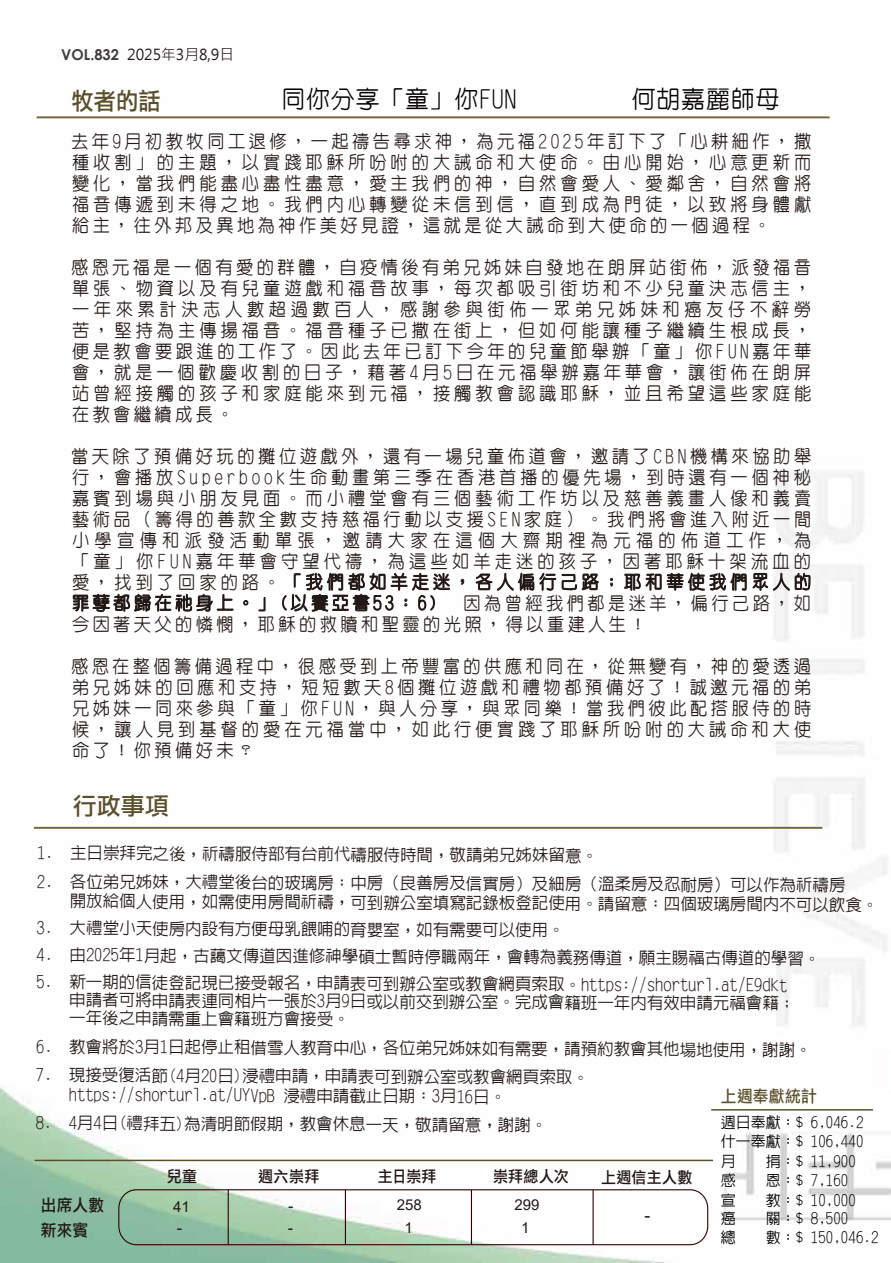
<style>
.page{position:relative;width:891px;height:1263px;background:#fff}
.page>*{position:absolute;margin:0;border:0;box-sizing:border-box;transform-origin:0 0}
.t1{font:500 24px "Yen Round";letter-spacing:.03em;color:#040000}
.t2{font:24px "DF Li Hei Md HK BF";letter-spacing:.005em;color:#5a4f2b;scale:.93 1}
.t3{font:24px "DF Li Hei Md HK BF";letter-spacing:.005em;color:#5a4f2b}
.t4{font:500 18px/21px "Yen Round";letter-spacing:.235em;color:#221815;text-align:justify;scale:.96 1}
.t5{font:500 18px/21px "Yen Round";letter-spacing:.2em;color:#221815;scale:.96 1}
.t6{font:500 16.5px/17.2px "Lin Gothic";letter-spacing:-.005em;color:#221815}
.t7{font:16.5px/24.8px "DF Li Hei Md HK BF";letter-spacing:.005em;color:#221815;scale:.95 1}
.t8{font:16.5px "DF Li Hei Md HK BF";letter-spacing:.025em;color:#5a4f2b;scale:.95 1}
.t9{font:16.5px "Arial";color:#221815;scale:1.06 1}
.t10{font:15.75px "DF Li Hei Md HK BF";letter-spacing:.02em;color:#221815;scale:.95 1}
.t11{font:500 15px/19.5px "Lin Gothic";color:#040000}
.t12{font:15px "Microsoft Jheng Hei";color:#221815}
.t13{font:15px "Arial";color:#221815}
.t14{font:15px "Arial";color:#221815;scale:1.06 1}
.t15{font:15px "Arial";color:#221815;scale:1.12 1}
.s1{font-family:"Century Gothic";font-weight:700;color:#403c3b}
</style>
<div class="page">
<img style="left:0;top:116px;width:891px;height:1147px">
<div style="left:34px;top:827px;width:788px;height:2px;border:1px solid #71663c"></div>
<div style="left:37px;top:117px;width:792px;height:1px;border:1px solid #71663c"></div>
<svg style="left:461px;top:579px;width:3px;height:7px"></svg>
<svg style="left:476px;top:563px;width:80px;height:28px"></svg>
<svg style="left:562px;top:574px;width:36px;height:17px"></svg>
<svg style="left:610px;top:578px;width:3px;height:9px"></svg>
<svg style="left:624px;top:573px;width:37px;height:18px"></svg>
<svg style="left:667px;top:563px;width:79px;height:28px"></svg>
<svg style="left:753px;top:530px;width:57px;height:71px"></svg>
<svg style="left:73px;top:583px;width:160px;height:29px"></svg>
<svg style="left:243px;top:600px;width:5px;height:5px"></svg>
<svg style="left:259px;top:597px;width:6px;height:14px"></svg>
<svg style="left:282px;top:563px;width:168px;height:51px"></svg>
<hr style="left:711px;top:1109px;width:162px;height:1px;background:#5a4f2b">
<hr style="left:35px;top:1160px;width:678px;height:1px;background:#5a4f2b">
<hr style="left:228px;top:1190px;width:1px;height:55px;background:#310304">
<hr style="left:345px;top:1190px;width:1px;height:55px;background:#310304">
<hr style="left:471px;top:1190px;width:1px;height:55px;background:#310304">
<hr style="left:592px;top:1190px;width:2px;height:55px;background:#310304">
<div style="left:118px;top:1189px;width:590px;height:56px;border:1px solid #310304;border-radius:18px"></div>
<p class="t12" style="left:61px;top:45px;width:174px"><span class="s1">VOL.832</span> 2025年3月8,9日</p>
<p class="t2" style="left:71px;top:88px;width:98px">牧者的話</p>
<p class="t1" style="left:281px;top:86px;width:237px">同你分享「童」你FUN</p>
<p class="t1" style="left:632px;top:86px;width:149px">何胡嘉麗師母</p>
<p class="t4" style="left:71px;top:130px;width:772px">去年9月初教牧同工退修，一起禱告尋求神，為元福2025年訂下了「心耕細作，撒種收割」的主題，以實踐耶穌所吩咐的大誡命和大使命。由心開始，心意更新而變化，當我們能盡心盡性盡意，愛主我們的神，自然會愛人、愛鄰舍，自然會將福音傳遞到未得之地。我們內心轉變從未信到信，直到成為門徒，以致將身體獻給主，往外邦及異地為神作美好見證，這就是從大誡命到大使命的一個過程。</p>
<p class="t4" style="left:71px;top:256px;width:772px">感恩元福是一個有愛的群體，自疫情後有弟兄姊妹自發地在朗屏站街佈，派發福音單張、物資以及有兒童遊戲和福音故事，每次都吸引街坊和不少兒童決志信主，一年來累計決志人數超過數百人，感謝參與街佈一眾弟兄姊妹和癌友仔不辭勞苦，堅持為主傳揚福音。福音種子已撒在街上，但如何能讓種子繼續生根成長，便是教會要跟進的工作了。因此去年已訂下今年的兒童節舉辦「童」你FUN嘉年華會，就是一個歡慶收割的日子，藉著4月5日在元福舉辦嘉年華會，讓街佈在朗屏站曾經接觸的孩子和家庭能來到元福，接觸教會認識耶穌，並且希望這些家庭能在教會繼續成長。</p>
<p class="t4" style="left:71px;top:445px;width:772px">當天除了預備好玩的攤位遊戲外，還有一場兒童佈道會，邀請了CBN機構來協助舉行，會播放Superbook生命動畫第三季在香港首播的優先場，到時還有一個神秘嘉賓到場與小朋友見面。而小禮堂會有三個藝術工作坊以及慈善義畫人像和義賣藝術品（籌得的善款全數支持慈福行動以支援SEN家庭）。我們將會進入附近一間小學宣傳和派發活動單張，邀請大家在這個大齋期裡為元福的佈道工作，為「童」你FUN嘉年華會守望代禱，為這些如羊走迷的孩子，因著耶穌十架流血的愛，找到了回家的路。「我們都如羊走迷，各人偏行己路；耶和華使我們眾人的罪孽都歸在祂身上。」(以賽亞書53：6)</p>
<p class="t5" style="left:72px;top:592px;width:771px;text-indent:391px">因為曾經我們都是迷羊，偏行己路，如今因著天父的憐憫，耶穌的救贖和聖靈的光照，得以重建人生！</p>
<p class="t4" style="left:71px;top:655px;width:772px">感恩在整個籌備過程中，很感受到上帝豐富的供應和同在，從無變有，神的愛透過弟兄姊妹的回應和支持，短短數天8個攤位遊戲和禮物都預備好了！誠邀元福的弟兄姊妹一同來參與「童」你FUN，與人分享，與眾同樂！當我們彼此配搭服侍的時候，讓人見到基督的愛在元福當中，如此行便實踐了耶穌所吩咐的大誡命和大使命了！你預備好未？</p>
<p class="t3" style="left:73px;top:794px;width:98px">行政事項</p>
<p class="t6" style="left:37px;top:845px;width:563px">1. 主日崇拜完之後，祈禱服侍部有台前代禱服侍時間，敬請弟兄姊妹留意。</p>
<p class="t6" style="left:70px;top:873px;width:810px;line-height:19.6px;text-indent:-33px">2. 各位弟兄姊妹，大禮堂後台的玻璃房：中房（良善房及信實房）及細房（溫柔房及忍耐房）可以作為祈禱房<br>開放給個人使用，如需使用房間祈禱，可到辦公室填寫記錄板登記使用。請留意：四個玻璃房間內不可以飲食。</p>
<p class="t6" style="left:37px;top:920px;width:530px">3. 大禮堂小天使房內設有方便母乳餵哺的育嬰室，如有需要可以使用。</p>
<p class="t6" style="left:37px;top:948px;width:785px">4. 由2025年1月起，古藹文傳道因進修神學碩士暫時停職兩年，會轉為義務傳道，願主賜福古傳道的學習。</p>
<p class="t6" style="left:69px;top:975px;width:728px;text-indent:-33px">5. 新一期的信徒登記現已接受報名，申請表可到辦公室或教會網頁索取。https://shorturl.at/E9dkt申請者可將申請表連同相片一張於3月9日或以前交到辦公室。完成會籍班一年內有效申請元福會籍；一年後之申請需重上會籍班方會接受。</p>
<p class="t6" style="left:36px;top:1039px;width:777px">6. 教會將於3月1日起停止租借雪人教育中心，各位弟兄姊妹如有需要，請預約教會其他場地使用，謝謝。</p>
<p class="t6" style="left:69px;top:1066px;width:521px;line-height:19.2px;text-indent:-33px">7. 現接受復活節(4月20日)浸禮申請，申請表可到辦公室或教會網頁索取。https://shorturl.at/UYVpB 浸禮申請截止日期：3月16日。</p>
<p class="t6" style="left:36px;top:1115px;width:513px">8. 4月4日(禮拜五)為清明節假期，教會休息一天，敬請留意，謝謝。</p>
<p class="t8" style="left:721px;top:1088px;width:102px">上週奉獻統計</p>
<p class="t11" style="left:721px;top:1112px;width:144px">週日奉獻：$ 6,046.2什一奉獻：$ 106,440月　　捐：$ 11,900感　　恩：$ 7,160宣　 教：$ 10,000</p>
<p class="t11" style="left:721px;top:1208px;width:159px">癌　 關：$ 8,500<br>總　　數：$ 150,046.2</p>
<p class="t10" style="left:167px;top:1168px;width:33px">兒童</p>
<p class="t10" style="left:258px;top:1168px;width:66px">週六崇拜</p>
<p class="t10" style="left:378px;top:1168px;width:63px">主日崇拜</p>
<p class="t10" style="left:493px;top:1168px;width:81px">崇拜總人次</p>
<p class="t10" style="left:601px;top:1169px;width:98px">上週信主人數</p>
<p class="t7" style="left:41px;top:1192px;width:68px">出席人數新來賓</p>
<p class="t13" style="left:173px;top:1196px;width:18px">41</p>
<p class="t13" style="left:514px;top:1194px;width:27px">299</p>
<p class="t15" style="left:177px;top:1218px;width:6px">-</p>
<p class="t14" style="left:288px;top:1195px;width:6px">-</p>
<p class="t13" style="left:397px;top:1195px;width:27px">258</p>
<p class="t9" style="left:644px;top:1204px;width:7px">-</p>
<p class="t14" style="left:288px;top:1217px;width:6px">-</p>
<p class="t13" style="left:405px;top:1217px;width:10px">1</p>
<p class="t13" style="left:521px;top:1218px;width:10px">1</p>
</div>
